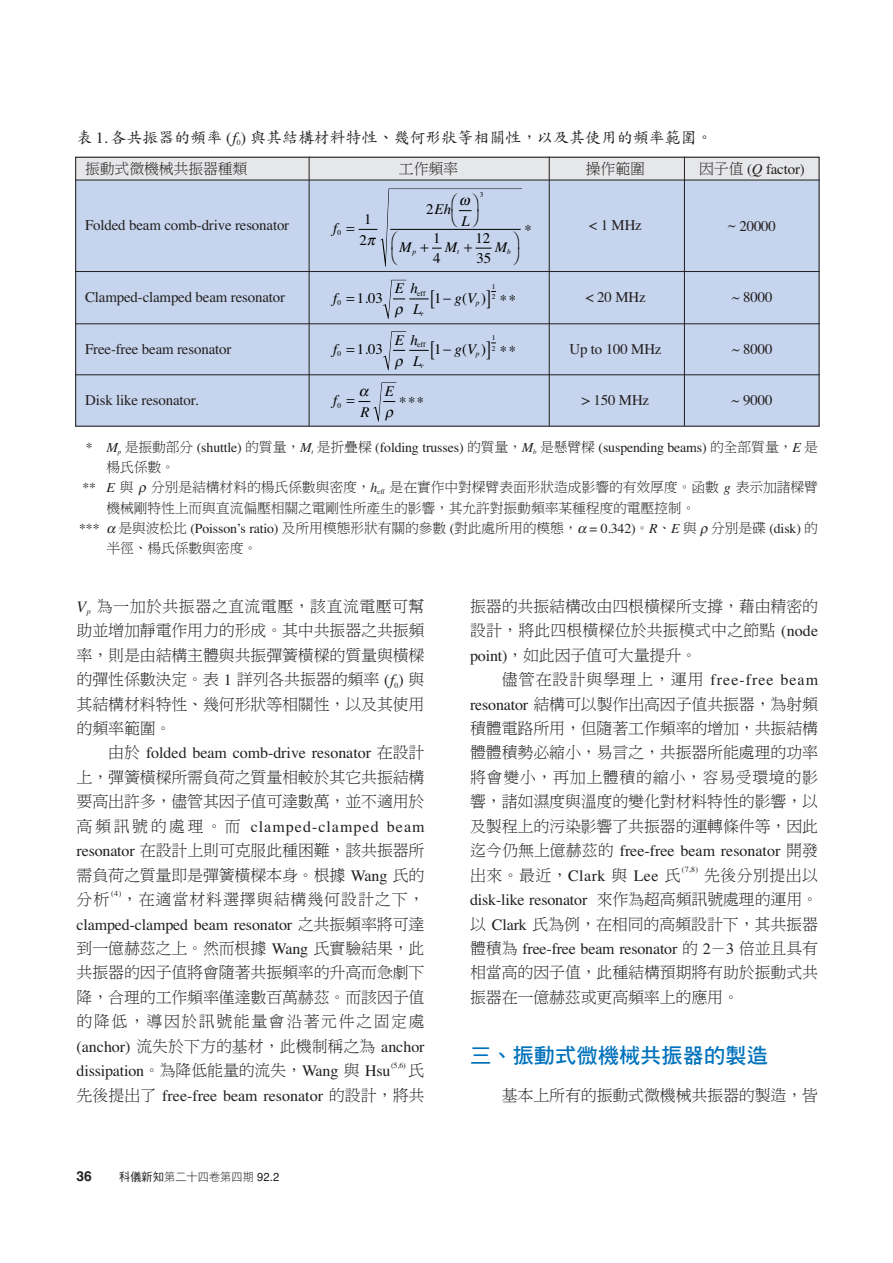
<style>
.page{position:relative;width:893px;height:1263px;background:#fff}
.page>*{position:absolute;margin:0;border:0;box-sizing:border-box;transform-origin:0 0}
.t1{font:21.3px "DF Hei Bd HK BF";color:#0072bc}
.t2{font:15.9px/24.5px "DF Ming Lt HK BF";letter-spacing:-.01em;color:#231f20;text-align:justify}
.t3{font:15.9px "Times";color:#231f20}
.t4{font:15.9px "Times";letter-spacing:.065em;color:#231f20}
.t5{font:15.9px "DF Kai Shu Md HK BF";color:#231f20}
.t6{font:15.9px "DF Ming Lt HK BF";letter-spacing:.055em;color:#231f20}
.t7{font:15.9px "DF Ming Lt HK BF";letter-spacing:.025em;color:#231f20}
.t8{font:14.85px "Times";letter-spacing:-.01em;color:#231f20}
.t9{font:italic 14.85px/20.7px "Times";color:#000;text-align:right}
.t10{font:14.85px/20.7px "Times";color:#000}
.t11{font:14.85px "DF Ming Lt HK BF";letter-spacing:-.01em;color:#231f20}
.t12{font:13.8px/20.2px "DF Ming Lt HK BF";letter-spacing:-.01em;color:#231f20}
.t13{font:13.8px "Times";letter-spacing:-.01em;color:#231f20}
.t14{font:700 13.8px "Helvetica";color:#231f20}
.t15{font:11.7px "DF Li Hei Lt HK BF";letter-spacing:.01em;color:#231f20;scale:.95 1}
.t16{font:7.95px "Times";color:#231f20}
.t17{font:7.35px "Times";color:#000}
.t18{font:italic 7.35px "Times";color:#000}
.s1{font-family:"Times"}
.s2{font-family:"Times";font-style:italic}
.s3{font-family:"DF Ming Lt HK BF"}
.s4{font-style:italic}
.s5{font-style:normal}
.s6{font-family:"DF Hei Md HK BF"}
.s7{font-family:"Helvetica"}
</style>
<div class="page">
<div style="left:75px;top:157px;width:744px;height:23px;background:#e6e7e9"></div>
<div style="left:75px;top:180px;width:744px;height:246px;background:#c6d5ed"></div>
<hr style="left:75px;top:180px;width:744px;height:1px;background:#231f20">
<hr style="left:75px;top:271px;width:744px;height:1px;background:#231f20">
<hr style="left:75px;top:324px;width:744px;height:1px;background:#231f20">
<hr style="left:75px;top:375px;width:744px;height:1px;background:#231f20">
<hr style="left:309px;top:157px;width:1px;height:269px;background:#231f20">
<hr style="left:549px;top:157px;width:1px;height:269px;background:#231f20">
<hr style="left:684px;top:157px;width:1px;height:269px;background:#231f20">
<svg style="left:358px;top:188px;width:164px;height:79px"></svg>
<svg style="left:383px;top:279px;width:46px;height:40px"></svg>
<svg style="left:383px;top:331px;width:46px;height:39px"></svg>
<svg style="left:358px;top:382px;width:39px;height:40px"></svg>
<p class="t5" style="left:77px;top:129px;width:637px">表 <span class="s1">1.</span> 各共振器的頻率 <span class="s1">(</span><span class="s2">f</span><sub>0</sub><span class="s1">)</span> 與其結構材料特性、幾何形狀等相關性，以及其使用的頻率範圍。</p>
<p class="t11" style="left:85px;top:161px;width:164px">振動式微機械共振器種類</p>
<p class="t11" style="left:399px;top:161px;width:61px">工作頻率</p>
<p class="t11" style="left:586px;top:161px;width:61px">操作範圍</p>
<p class="t8" style="left:699px;top:163px;width:107px"><span class="s3">因子值</span> (<span class="s4">Q</span> factor)</p>
<p class="t17" style="left:479px;top:192px;width:5px">3</p>
<p class="t9" style="left:426px;top:200px;width:26px"><span class="s5">2</span>Eh</p>
<p class="t10" style="left:359px;top:210px;width:14px;text-align:center">1<br>2</p>
<p class="t9" style="left:461px;top:212px;width:10px">L</p>
<p class="t8" style="left:85px;top:220px;width:206px">Folded beam comb-drive resonator</p>
<p class="t8" style="left:589px;top:220px;width:54px">&lt; 1 MHz</p>
<p class="t8" style="left:727px;top:221px;width:50px">~ 20000</p>
<p class="t9" style="left:333px;top:219px;width:6px">f</p>
<p class="t17" style="left:337px;top:230px;width:5px">0</p>
<p class="t10" style="left:433px;top:229px;width:9px">1<br>4</p>
<p class="t10" style="left:475px;top:229px;width:17px">12<br>35</p>
<p class="t9" style="left:399px;top:238px;width:14px">M</p>
<p class="t9" style="left:445px;top:238px;width:14px">M</p>
<p class="t9" style="left:494px;top:238px;width:14px">M</p>
<p class="t18" style="left:412px;top:249px;width:5px">p</p>
<p class="t18" style="left:457px;top:249px;width:4px">t</p>
<p class="t18" style="left:507px;top:249px;width:5px">b</p>
<p class="t9" style="left:333px;top:289px;width:6px">f</p>
<p class="t9" style="left:394px;top:279px;width:28px">E h<br>L</p>
<p class="t9" style="left:454px;top:289px;width:23px">g V</p>
<p class="t18" style="left:421px;top:311px;width:4px">r</p>
<p class="t17" style="left:491px;top:283px;width:5px">1</p>
<p class="t17" style="left:417px;top:290px;width:10px">eff</p>
<p class="t8" style="left:85px;top:292px;width:201px">Clamped-clamped beam resonator</p>
<p class="t8" style="left:585px;top:292px;width:62px">&lt; 20 MHz</p>
<p class="t8" style="left:731px;top:292px;width:42px">~ 8000</p>
<p class="t8" style="left:85px;top:344px;width:148px">Free-free beam resonator</p>
<p class="t8" style="left:569px;top:344px;width:94px">Up to 100 MHz</p>
<p class="t8" style="left:731px;top:344px;width:42px">~ 8000</p>
<p class="t8" style="left:85px;top:395px;width:115px">Disk like resonator.</p>
<p class="t8" style="left:581px;top:395px;width:69px">&gt; 150 MHz</p>
<p class="t8" style="left:731px;top:395px;width:42px">~ 9000</p>
<p class="t10" style="left:357px;top:289px;width:27px">1 03</p>
<p class="t10" style="left:434px;top:289px;width:9px">1</p>
<p class="t17" style="left:491px;top:294px;width:5px">2</p>
<p class="t10" style="left:364px;top:289px;width:5px">.</p>
<p class="t10" style="left:462px;top:289px;width:26px">( )</p>
<p class="t17" style="left:337px;top:300px;width:5px">0</p>
<p class="t18" style="left:475px;top:300px;width:5px">p</p>
<p class="t9" style="left:333px;top:340px;width:6px">f</p>
<p class="t9" style="left:394px;top:331px;width:28px">E h<br>L</p>
<p class="t9" style="left:454px;top:340px;width:23px">g V</p>
<p class="t18" style="left:421px;top:363px;width:4px">r</p>
<p class="t17" style="left:491px;top:335px;width:5px">1</p>
<p class="t17" style="left:417px;top:342px;width:10px">eff</p>
<p class="t10" style="left:357px;top:340px;width:27px">1 03</p>
<p class="t10" style="left:434px;top:340px;width:9px">1</p>
<p class="t17" style="left:491px;top:346px;width:5px">2</p>
<p class="t10" style="left:364px;top:340px;width:5px">.</p>
<p class="t10" style="left:462px;top:340px;width:26px">( )</p>
<p class="t17" style="left:337px;top:351px;width:5px">0</p>
<p class="t18" style="left:475px;top:351px;width:5px">p</p>
<p class="t9" style="left:385px;top:382px;width:11px">E</p>
<p class="t9" style="left:333px;top:391px;width:6px">f</p>
<p class="t17" style="left:337px;top:402px;width:5px">0</p>
<p class="t9" style="left:360px;top:403px;width:11px">R</p>
<p class="t13" style="left:86px;top:442px;width:733px">* <span class="s4">M</span><sub>p</sub> <span class="s3">是振動部分</span> (shuttle) <span class="s3">的質量，</span><span class="s4">M</span><sub>t</sub> <span class="s3">是折疊樑</span> (folding trusses) <span class="s3">的質量，</span><span class="s4">M</span><sub>b</sub> <span class="s3">是懸臂樑</span> (suspending beams) <span class="s3">的全部質量，</span><span class="s4">E</span> <span class="s3">是</span></p>
<p class="t12" style="left:106px;top:458px;width:70px">楊氏係數。</p>
<p class="t13" style="left:82px;top:483px;width:53px">** <span class="s4">E</span><span class="s3">與</span></p>
<p class="t12" style="left:106px;top:478px;width:713px;text-indent:45px">分別是結構材料的楊氏係數與密度，<span class="s2">h</span><sub>eff</sub> 是在實作中對樑臂表面形狀造成影響的有效厚度。函數 <span class="s2">g</span> 表示加諸樑臂機械剛特性上而與直流偏壓相關之電剛性所產生的影響，其允許對振動頻率某種程度的電壓控制。</p>
<p class="t13" style="left:79px;top:523px;width:22px">***</p>
<p class="t12" style="left:106px;top:518px;width:713px;text-indent:12px">是與波松比 <span class="s1">(Poisson’s ratio)</span> 及所用模態形狀有關的參數 <span class="s1">(</span>對此處所用的模態， <span class="s1">= 0.342)</span>。<span class="s2">R</span>、<span class="s2">E</span> 與 分別是碟 <span class="s1">(disk)</span> 的半徑、楊氏係數與密度。</p>
<p class="t2" style="left:77px;top:595px;width:349px"><span class="s2">V</span><sub>p</sub> 為一加於共振器之直流電壓，該直流電壓可幫助並增加靜電作用力的形成。其中共振器之共振頻率，則是由結構主體與共振彈簧橫樑的質量與橫樑的彈性係數決定。表 <span class="s1">1</span> 詳列各共振器的頻率 <span class="s1">(</span><span class="s2">f</span><sub>0</sub><span class="s1">)</span> 與其結構材料特性、幾何形狀等相關性，以及其使用的頻率範圍。</p>
<p class="t3" style="left:108px;top:747px;width:318px"><span class="s3">由於</span> folded beam comb-drive resonator <span class="s3">在設計</span></p>
<p class="t2" style="left:77px;top:766px;width:349px">上，彈簧橫樑所需負荷之質量相較於其它共振結構要高出許多，儘管其因子值可達數萬，並不適用於</p>
<p class="t4" style="left:77px;top:821px;width:349px"><span class="s3">高頻訊號的處理。而</span> clamped-clamped beam</p>
<p class="t2" style="left:77px;top:839px;width:349px"><span class="s1">resonator</span> 在設計上則可克服此種困難，該共振器所需負荷之質量即是彈簧橫樑本身。根據 <span class="s1">Wang</span> 氏的分析</p>
<p class="t16" style="left:111px;top:891px;width:12px">(4)</p>
<p class="t6" style="left:122px;top:891px;width:304px">，在適當材料選擇與結構幾何設計之下，</p>
<p class="t3" style="left:77px;top:918px;width:349px">clamped-clamped beam resonator <span class="s3">之共振頻率將可達</span></p>
<p class="t2" style="left:77px;top:937px;width:349px">到一億赫茲之上。然而根據 <span class="s1">Wang</span> 氏實驗結果，此共振器的因子值將會隨著共振頻率的升高而急劇下降，合理的工作頻率僅達數百萬赫茲。而該因子值的降低，導因於訊號能量會沿著元件之固定處<span class="s1">(anchor)</span> 流失於下方的基材，此機制稱之為 <span class="s1">anchor</span></p>
<p class="t3" style="left:77px;top:1065px;width:315px">dissipation<span class="s3">。為降低能量的流失，</span>Wang <span class="s3">與</span> Hsu</p>
<p class="t16" style="left:391px;top:1062px;width:16px">(5,6)</p>
<p class="t2" style="left:408px;top:1059px;width:17px">氏</p>
<p class="t3" style="left:77px;top:1090px;width:349px"><span class="s3">先後提出了</span> free-free beam resonator <span class="s3">的設計，將共</span></p>
<p class="t14" style="left:77px;top:1171px;width:17px">36</p>
<p class="t15" style="left:119px;top:1171px;width:170px"><span class="s6">科儀新知</span>第二十四卷第四期 <span class="s7">92.2</span></p>
<p class="t2" style="left:470px;top:595px;width:349px">振器的共振結構改由四根橫樑所支撐，藉由精密的設計，將此四根橫樑位於共振模式中之節點 <span class="s1">(node point)</span>，如此因子值可大量提升。</p>
<p class="t4" style="left:502px;top:674px;width:318px"><span class="s3">儘管在設計與學理上，運用</span> free-free beam</p>
<p class="t2" style="left:470px;top:692px;width:349px"><span class="s1">resonator</span> 結構可以製作出高因子值共振器，為射頻積體電路所用，但隨著工作頻率的增加，共振結構體體積勢必縮小，易言之，共振器所能處理的功率將會變小，再加上體積的縮小，容易受環境的影響，諸如濕度與溫度的變化對材料特性的影響，以及製程上的污染影響了共振器的運轉條件等，因此</p>
<p class="t3" style="left:470px;top:845px;width:349px"><span class="s3">迄今仍無上億赫茲的</span> free-free beam resonator <span class="s3">開發</span></p>
<p class="t2" style="left:470px;top:864px;width:212px">出來。最近，<span class="s1">Clark</span> 與 <span class="s1">Lee</span> 氏</p>
<p class="t16" style="left:682px;top:866px;width:18px">(7,8)</p>
<p class="t7" style="left:704px;top:867px;width:115px">先後分別提出以</p>
<p class="t3" style="left:470px;top:894px;width:349px">disk-like resonator <span class="s3">來作為超高頻訊號處理的運用。</span></p>
<p class="t2" style="left:470px;top:912px;width:349px">以 <span class="s1">Clark</span> 氏為例，在相同的高頻設計下，其共振器</p>
<p class="t3" style="left:470px;top:943px;width:349px"><span class="s3">體積為</span> free-free beam resonator <span class="s3">的</span> 2<span class="s3">－</span>3 <span class="s3">倍並且具有</span></p>
<p class="t2" style="left:470px;top:961px;width:349px">相當高的因子值，此種結構預期將有助於振動式共振器在一億赫茲或更高頻率上的應用。</p>
<h1 class="t1" style="left:470px;top:1045px;width:299px">三、振動式微機械共振器的製造</h1>
<p class="t2" style="left:502px;top:1083px;width:318px">基本上所有的振動式微機械共振器的製造，皆</p>
</div>
